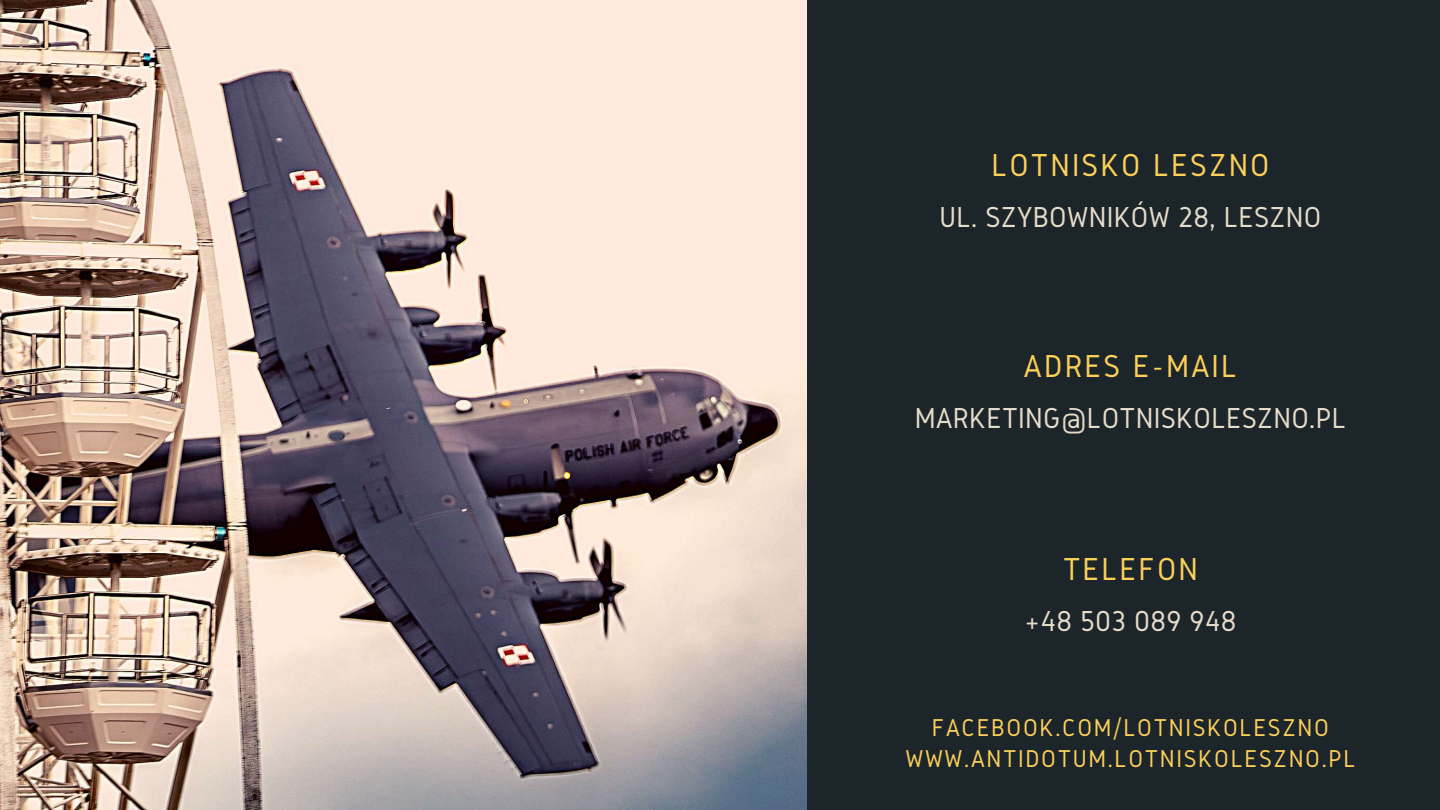
<style>
.page{position:relative;width:1440px;height:810px;background:#1c2529}
.page>*{position:absolute;margin:0;border:0;box-sizing:border-box;transform-origin:0 0}
.t1{font:33px "Gidole";letter-spacing:.065em;color:#fdd05a}
.t2{font:30px "Gidole";letter-spacing:.01em;color:#e6dcca}
.t3{font:25.3px/31px "Gidole";letter-spacing:.065em;color:#fdd05a;text-align:center}
</style>
<div class="page">
<img style="left:0;top:0;width:807px;height:810px">
<p class="t1" style="left:991px;top:147px;width:280px">LOTNISKO LESZNO</p>
<p class="t2" style="left:940px;top:200px;width:383px">UL. SZYBOWNIKÓW 28, LESZNO</p>
<p class="t1" style="left:1024px;top:348px;width:215px">ADRES E-MAIL</p>
<p class="t2" style="left:915px;top:401px;width:433px">MARKETING@LOTNISKOLESZNO.PL</p>
<p class="t1" style="left:1063px;top:551px;width:136px">TELEFON</p>
<p class="t2" style="left:1024px;top:604px;width:214px">+48 503 089 948</p>
<p class="t3" style="left:905px;top:711px;width:452px">FACEBOOK.COM/LOTNISKOLESZNO<br>WWW.ANTIDOTUM.LOTNISKOLESZNO.PL</p>
</div>
